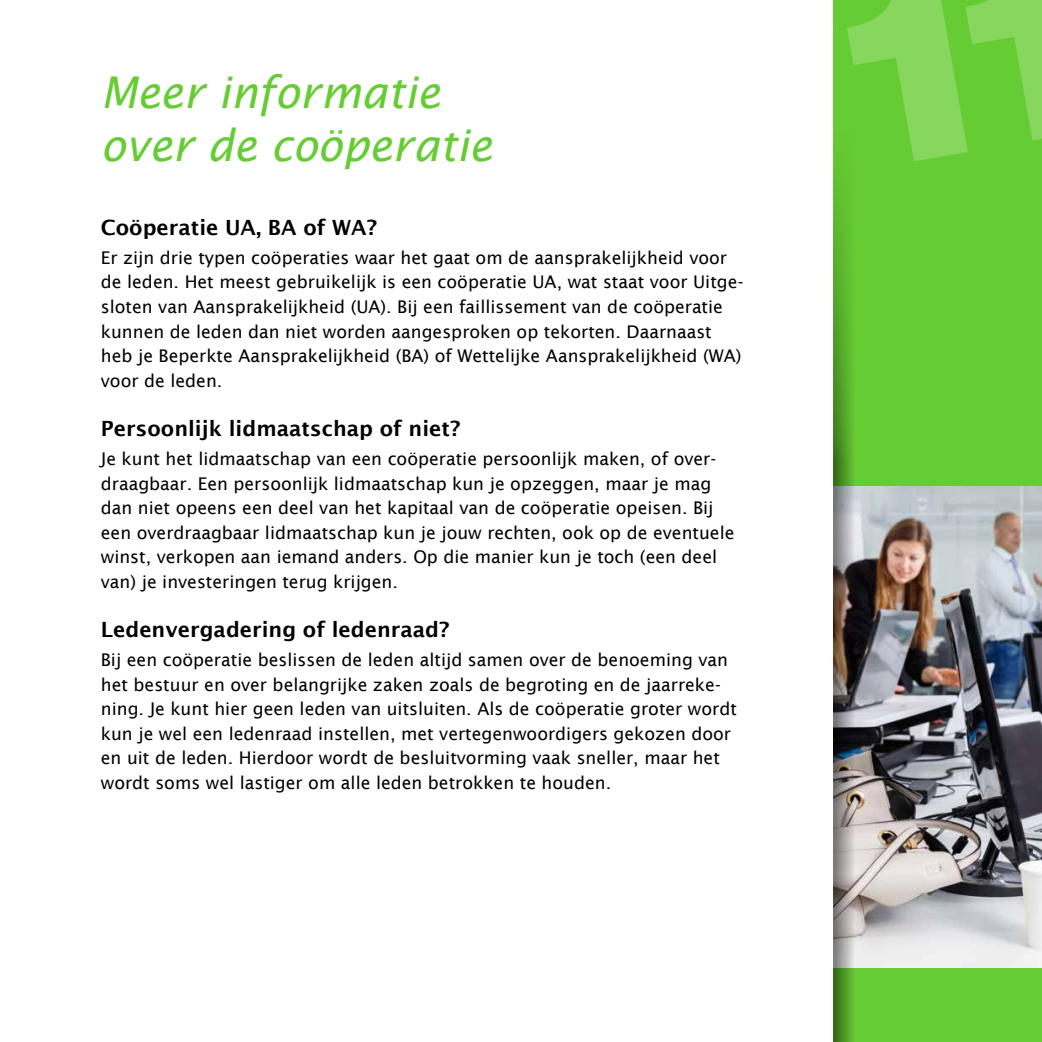
<style>
.page{position:relative;width:1042px;height:1042px;background:#fff}
.page>*{position:absolute;margin:0;border:0;box-sizing:border-box;transform-origin:0 0}
.t1{font:italic 43.75px/52.5px "Lucida Sans";color:#6c3}
.t2{font:600 21px "Lucida Sans";color:#000}
.t3{font:17.5px/24.5px "Lucida Sans";color:#000}
</style>
<div class="page">
<div style="left:833px;top:0;width:209px;height:1042px;background:#6c3"></div>
<img style="left:862px;top:486px;width:180px;height:481px">
<img style="left:833px;top:178px;width:29px;height:864px">
<h1 class="t1" style="left:101px;top:66px;width:393px">Meer informatie over de coöperatie</h1>
<p class="t2" style="left:101px;top:215px;width:278px">Coöperatie UA, BA of WA?</p>
<p class="t3" style="left:101px;top:245px;width:644px">Er zijn drie typen coöperaties waar het gaat om de aansprakelijkheid voor de leden. Het meest gebruikelijk is een coöperatie UA, wat staat voor Uitge&shy;sloten van Aansprakelijkheid (UA). Bij een faillissement van de coöperatie kunnen de leden dan niet worden aangesproken op tekorten. Daarnaast heb je Beperkte Aansprakelijkheid (BA) of Wettelijke Aansprakelijkheid (WA) voor de leden.</p>
<p class="t2" style="left:101px;top:416px;width:361px">Persoonlijk lidmaatschap of niet?</p>
<p class="t3" style="left:101px;top:446px;width:635px">Je kunt het lidmaatschap van een coöperatie persoonlijk maken, of over&shy;draagbaar. Een persoonlijk lidmaatschap kun je opzeggen, maar je mag dan niet opeens een deel van het kapitaal van de coöperatie opeisen. Bij een overdraagbaar lidmaatschap kun je jouw rechten, ook op de eventuele winst, verkopen aan iemand anders. Op die manier kun je toch (een deel van) je investeringen terug krijgen.</p>
<p class="t2" style="left:101px;top:617px;width:350px">Ledenvergadering of ledenraad?</p>
<p class="t3" style="left:101px;top:647px;width:637px">Bij een coöperatie beslissen de leden altijd samen over de benoeming van het bestuur en over belangrijke zaken zoals de begroting en de jaarreke&shy;ning. Je kunt hier geen leden van uitsluiten. Als de coöperatie groter wordt kun je wel een ledenraad instellen, met vertegenwoordigers gekozen door en uit de leden. Hierdoor wordt de besluitvorming vaak sneller, maar het wordt soms wel lastiger om alle leden betrokken te houden.</p>
</div>
